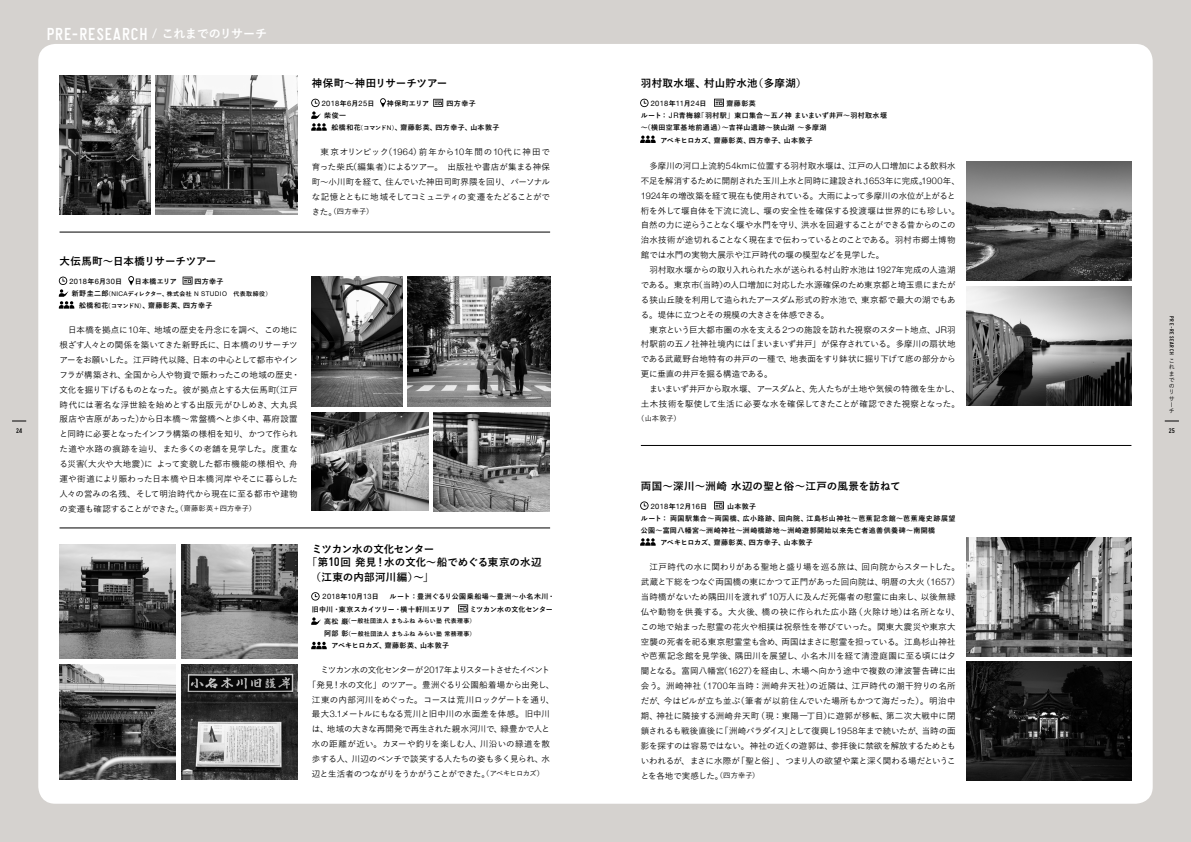
<style>
.page{position:relative;width:1191px;height:842px;background:#fff}
.page>*{position:absolute;margin:0;border:0;box-sizing:border-box;transform-origin:0 0}
.t1{font:18px "Gliscor Gothic";letter-spacing:.055em;color:#fff}
.t2{font:700 10.5px/12.5px "Yu Go";letter-spacing:-.01em;color:#000}
.t3{font:700 10.5px "Yu Go";letter-spacing:.01em;color:#000}
.t4{font:700 10.5px "Yu Go";letter-spacing:.03em;color:#000}
.t5{font:700 10.5px "Yu Go";letter-spacing:.035em;color:#000}
.t6{font:500 8.5px/14.9px "Yu Go";letter-spacing:-.01em;color:#000;text-align:justify}
.t7{font:500 8.5px "Yu Go";letter-spacing:-.04em;color:#000}
.t8{font:500 8.5px "Yu Go";letter-spacing:-.1em;color:#000}
.t9{font:500 8.5px "Yu Go";letter-spacing:-.055em;color:#000}
.t10{font:500 8.5px "Yu Go";letter-spacing:.025em;color:#000}
.t11{font:500 7.2px "Yu Go";letter-spacing:.025em;color:#000}
.t12{font:700 7px/12.2px "Yu Go";letter-spacing:.055em;color:#000}
.t13{font:700 7px/12.2px "Yu Go";letter-spacing:.01em;color:#000;text-align:right}
.t14{font:700 7px "Yu Go";letter-spacing:.025em;color:#000}
.t15{font:7px "Gliscor Gothic";color:#000}
.t16{font:6px "Gliscor Gothic";letter-spacing:.135em;color:#000}
.t17{font:500 6px/6.3px "Yu Go";color:#000}
.t18{font:700 5.9px/12.2px "Yu Go";letter-spacing:.06em;color:#000}
.s1{font-family:"Helvetica Neue";font-size:13px}
.s2{font-family:"Yu Go";font-weight:700;font-size:12px}
.s3{font-family:"Helvetica Neue";font-weight:400;font-size:7.6px}
.s4{font-size:5.9px}
.s5{font-family:"Helvetica Neue";font-weight:400;font-size:6.4px}
.s6{font-family:"Helvetica Neue";font-weight:300;font-size:9.2px}
.s7{font-size:8.5px}
.s8{font-size:7px}
.s9{font-size:7.2px}
.s10{font-family:"Gliscor Gothic";font-weight:400;font-size:12.9px}
</style>
<div class="page">
<div style="left:595px;top:0;width:596px;height:842px;background:#d5d2cf"></div>
<div style="left:0;top:0;width:595px;height:842px;background:#d5d2cf"></div>
<div style="left:38px;top:44px;width:1114px;height:760px;background:#fff;border-radius:17px"></div>
<svg style="left:1164px;top:421px;width:15px;height:1px"></svg>
<svg style="left:12px;top:421px;width:14px;height:1px"></svg>
<svg style="left:640px;top:99px;width:8px;height:8px"></svg>
<svg style="left:640px;top:501px;width:8px;height:9px"></svg>
<svg style="left:311px;top:592px;width:9px;height:9px"></svg>
<svg style="left:640px;top:136px;width:15px;height:7px"></svg>
<svg style="left:640px;top:538px;width:15px;height:8px"></svg>
<svg style="left:311px;top:642px;width:16px;height:7px"></svg>
<svg style="left:311px;top:99px;width:16px;height:32px"></svg>
<svg style="left:311px;top:617px;width:10px;height:8px"></svg>
<svg style="left:59px;top:277px;width:15px;height:32px"></svg>
<svg style="left:380px;top:98px;width:6px;height:10px"></svg>
<svg style="left:128px;top:276px;width:6px;height:9px"></svg>
<img style="left:60px;top:76px;width:90px;height:139px">
<img style="left:312px;top:276px;width:91px;height:131px">
<img style="left:155px;top:76px;width:143px;height:139px">
<img style="left:967px;top:161px;width:164px;height:119px">
<img style="left:967px;top:286px;width:164px;height:119px">
<img style="left:408px;top:276px;width:142px;height:131px">
<img style="left:60px;top:544px;width:116px;height:115px">
<img style="left:60px;top:665px;width:116px;height:114px">
<img style="left:181px;top:544px;width:117px;height:115px">
<img style="left:181px;top:665px;width:117px;height:114px">
<img style="left:312px;top:412px;width:116px;height:99px">
<img style="left:434px;top:412px;width:115px;height:100px">
<hr style="left:60px;top:528px;width:490px;height:1px;background:#000">
<hr style="left:60px;top:232px;width:490px;height:1px;background:#000">
<hr style="left:641px;top:445px;width:490px;height:1px;background:#000">
<img style="left:967px;top:537px;width:164px;height:119px">
<img style="left:967px;top:662px;width:164px;height:119px">
<svg style="left:433px;top:99px;width:10px;height:8px"></svg>
<svg style="left:183px;top:277px;width:9px;height:8px"></svg>
<svg style="left:458px;top:604px;width:10px;height:8px"></svg>
<svg style="left:714px;top:99px;width:10px;height:8px"></svg>
<svg style="left:714px;top:501px;width:10px;height:8px"></svg>
<h1 class="t1" style="left:47px;top:23px;width:222px">PRE-RESEARCH <span class="s1">/</span> <span class="s2">これまでのリサーチ</span></h1>
<p class="t3" style="left:312px;top:77px;width:137px">神保町～神田リサーチツアー</p>
<p class="t12" style="left:322px;top:97px;width:155px"><span class="s3">2018</span>年<span class="s3">6</span>月<span class="s3">25</span>日　 神保町エリア　　四方幸子</p>
<p class="t12" style="left:324px;top:110px;width:23px">柴俊一</p>
<p class="t12" style="left:312px;top:122px;width:189px">　　 舩橋和花<span class="s4">（コマンド</span><span class="s5">N</span><span class="s4">）</span>、齋藤彰英、四方幸子、山本敦子</p>
<p class="t4" style="left:641px;top:77px;width:167px">羽村取水堰、村山貯水池（多摩湖）</p>
<p class="t12" style="left:641px;top:97px;width:248px;text-indent:10px"><span class="s3">2018</span>年<span class="s3">11</span>月<span class="s3">24</span>日　　齋藤彰英<br>ルート： <span class="s3">JR</span>青梅線「羽村駅」東口集合～五ノ神まいまいず井戸～羽村取水堰～（横田空軍基地前通過）～吉祥山遺跡～狭山湖～多摩湖<br>　　 アベキヒロカズ、齋藤彰英、四方幸子、山本敦子</p>
<p class="t6" style="left:312px;top:144px;width:240px;text-indent:9px">東京オリンピック（<span class="s6">1964</span>）前年から<span class="s6">10</span>年間の<span class="s6">10</span>代に神田で育った柴氏（編集者）によるツアー。出版社や書店が集まる神保町～小川町を経て、住んでいた神田司町界隈を回り、パーソナルな記憶とともに地域そしてコミュニティの変遷をたどることがで</p>
<p class="t11" style="left:312px;top:205px;width:63px"><span class="s7">きた。</span>（四方幸子）</p>
<p class="t6" style="left:641px;top:157px;width:320px;text-align:left;text-indent:9px">多摩川の河口上流約<span class="s6">54km</span>に位置する羽村取水堰は、江戸の人口増加による飲料水不足を解消するために開削された玉川上水と同時に建設され、<span class="s6">1653</span>年に完成。<span class="s6">1900</span>年、<span class="s6">1924</span>年の増改築を経て現在も使用されている。大雨によって多摩川の水位が上がると桁を外して堰自体を下流に流し、堰の安全性を確保する投渡堰は世界的にも珍しい。自然の力に逆らうことなく堰や水門を守り、洪水を回避することができる昔からのこの治水技術が途切れることなく現在まで伝わっているとのことである。羽村市郷土博物館では水門の実物大展示や江戸時代の堰の模型などを見学した。</p>
<p class="t6" style="left:641px;top:261px;width:316px;text-indent:8px">羽村取水堰からの取り入れられた水が送られる村山貯水池は<span class="s6">1927</span>年完成の人造湖である。東京市（当時）の人口増加に対応した水源確保のため東京都と埼玉県にまたがる狭山丘陵を利用して造られたアースダム形式の貯水池で、東京都で最大の湖でもある。堤体に立つとその規模の大きさを体感できる。</p>
<p class="t6" style="left:641px;top:321px;width:316px;text-indent:9px">東京という巨大都市圏の水を支える<span class="s6">2</span>つの施設を訪れた視察のスタート地点、<span class="s6">JR</span>羽村駅前の五ノ社神社境内には「まいまいず井戸」が保存されている。多摩川の扇状地である武蔵野台地特有の井戸の一種で、地表面をすり鉢状に掘り下げて底の部分から更に垂直の井戸を掘る構造である。</p>
<p class="t6" style="left:641px;top:380px;width:320px;text-align:right">まいまいず井戸から取水堰、アースダムと、先人たちが土地や気候の特徴を生かし、土木技術を駆使して生活に必要な水を確保してきたことが確認できた視察となった。</p>
<p class="t11" style="left:637px;top:412px;width:45px">（山本敦子）</p>
<p class="t3" style="left:60px;top:255px;width:158px">大伝馬町～日本橋リサーチツアー</p>
<p class="t12" style="left:69px;top:275px;width:156px"><span class="s3">2018</span>年<span class="s3">6</span>月<span class="s3">30</span>日　 日本橋エリア　　四方幸子</p>
<p class="t18" style="left:72px;top:287px;width:201px"><span class="s8">新野圭二郎</span>（<span class="s5">NICA</span>ディレクター、株式会社 <span class="s5">N STUDIO</span>　代表取締役）</p>
<p class="t12" style="left:60px;top:300px;width:154px">　　 舩橋和花<span class="s4">（コマンド</span><span class="s5">N</span><span class="s4">）</span>、齋藤彰英、四方幸子</p>
<p class="t16" style="left:1175px;top:316px;width:40px;rotate:90deg">PRE-RESEARCH</p>
<p class="t17" style="left:1168px;top:357px;width:7px">これまでのリサーチ</p>
<p class="t6" style="left:60px;top:321px;width:242px;text-align:left;text-indent:8px">日本橋を拠点に<span class="s6">10</span>年、地域の歴史を丹念にを調べ、この地に根ざす人々との関係を築いてきた新野氏に、日本橋のリサーチツアーをお願いした。江戸時代以降、日本の中心として都市やインフラが構築され、全国から人や物資で賑わったこの地域の歴史・文化を掘り下げるものとなった。彼が拠点とする大伝馬町（江戸時代には著名な浮世絵を始めとする出版元がひしめき、大丸呉服店や吉原があった）から日本橋～常盤橋へと歩く中、幕府設置と同時に必要となったインフラ構築の様相を知り、かつて作られた道や水路の痕跡を辿り、また多くの老舗を見学した。度重なる災害（大火や大地震）によって変貌した都市機能の様相や、舟運や街道により賑わった日本橋や日本橋河岸やそこに暮らした人々の営みの名残、そして明治時代から現在に至る都市や建物の変遷も確認することができた。<span class="s9">（齋藤彰英＋四方幸子）</span></p>
<p class="t15" style="left:16px;top:426px;width:8px">24</p>
<p class="t15" style="left:1168px;top:426px;width:8px">25</p>
<p class="t5" style="left:641px;top:480px;width:261px">両国～深川～洲崎水辺の聖と俗～江戸の風景を訪ねて</p>
<p class="t12" style="left:641px;top:500px;width:316px;text-indent:10px"><span class="s3">2018</span>年<span class="s3">12</span>月<span class="s3">16</span>日　　 山本敦子<br>ルート：両国駅集合～両国橋、広小路跡、回向院、江島杉山神社～芭蕉記念館～芭蕉庵史跡展望公園～富岡八幡宮～洲崎神社～洲崎橋跡地～洲崎遊郭開始以来先亡者追善供養碑～南開橋<br>　　 アベキヒロカズ、齋藤彰英、四方幸子、山本敦子</p>
<p class="t2" style="left:307px;top:543px;width:236px;text-indent:5px">ミツカン水の文化センター<br>「第<span class="s10">10</span>回発見！水の文化～船でめぐる東京の水辺</p>
<p class="t4" style="left:310px;top:571px;width:125px">（江東の内部河川編）～」</p>
<p class="t13" style="left:312px;top:591px;width:244px"><span class="s3">2018</span>年<span class="s3">10</span>月<span class="s3">13</span>日　ルート：豊洲ぐるり公園乗船場～豊洲～小名木川・<br>旧中川・東京スカイツリー・横十軒川エリア　　 ミツカン水の文化センター</p>
<p class="t18" style="left:324px;top:615px;width:153px"><span class="s8">高松巌</span>（一般社団法人まちふねみらい塾代表理事）<span class="s8">阿部彰</span>（一般社団法人まちふねみらい塾常務理事）</p>
<p class="t14" style="left:312px;top:642px;width:139px">　　 アベキヒロカズ、齋藤彰英、山本敦子</p>
<p class="t6" style="left:641px;top:559px;width:320px;text-align:left;text-indent:9px">江戸時代の水に関わりがある聖地と盛り場を巡る旅は、回向院からスタートした。武蔵と下総をつなぐ両国橋の東にかつて正門があった回向院は、明暦の大火（<span class="s6">1657</span>）当時橋がないため隅田川を渡れず<span class="s6">10</span>万人に及んだ死傷者の慰霊に由来し、以後無縁仏や動物を供養する。大火後、橋の袂に作られた広小路（火除け地）は名所となり、この地で始まった慰霊の花火や相撲は祝祭性を帯びていった。関東大震災や東京大空襲の死者を祀る東京慰霊堂も含め、両国はまさに慰霊を担っている。江島杉山神社や芭蕉記念館を見学後、隅田川を展望し、小名木川を経て清澄庭園に至る頃には夕闇となる。富岡八幡宮（<span class="s6">1627</span>）を経由し、木場へ向かう途中で複数の津波警告碑に出会う。洲崎神社（<span class="s6">1700</span>年当時：洲崎弁天社）の近隣は、江戸時代の潮干狩りの名所だが、今はビルが立ち並ぶ（筆者が以前住んでいた場所もかつて海だった）。明治中期、神社に隣接する洲崎弁天町（現：東陽一丁目）に遊郭が移転、第二次大戦中に閉鎖されるも戦後直後に「洲崎バラダイス」として復興し<span class="s6">1958</span>年まで続いたが、当時の面影を探すのは容易ではない。神社の近くの遊郭は、参拝後に禁欲を解放するためともいわれるが、まさに水際が「聖と俗」、つまり人の欲望や業と深く関わる場だということを各地で実感した。<span class="s9">（四方幸子）</span></p>
<p class="t8" style="left:320px;top:662px;width:231px">ミツカン水の文化センターが <span class="s6">2017</span>年よりスタートさせたイベント</p>
<p class="t7" style="left:308px;top:677px;width:248px">「発見！水の文化」のツアー。豊洲ぐるり公園船着場から出発し、</p>
<p class="t6" style="left:312px;top:691px;width:244px">江東の内部河川をめぐった。コースは荒川ロックゲートを通り、</p>
<p class="t6" style="left:312px;top:706px;width:240px">最大<span class="s6">3.1</span>メートルにもなる荒川と旧中川の水面差を体感。旧中川</p>
<p class="t6" style="left:312px;top:721px;width:240px">は、地域の大きな再開発で再生された親水河川で、緑豊かで人と</p>
<p class="t10" style="left:312px;top:736px;width:240px">水の距離が近い。カヌーや釣りを楽しむ人、川沿いの緑道を散</p>
<p class="t7" style="left:312px;top:751px;width:240px">歩する人、川辺のベンチで談笑する人たちの姿も多く見られ、水</p>
<p class="t9" style="left:312px;top:766px;width:234px">辺と生活者のつながりをうかがうことができた。<span class="s9">（アベキヒロカズ）</span></p>
</div>
